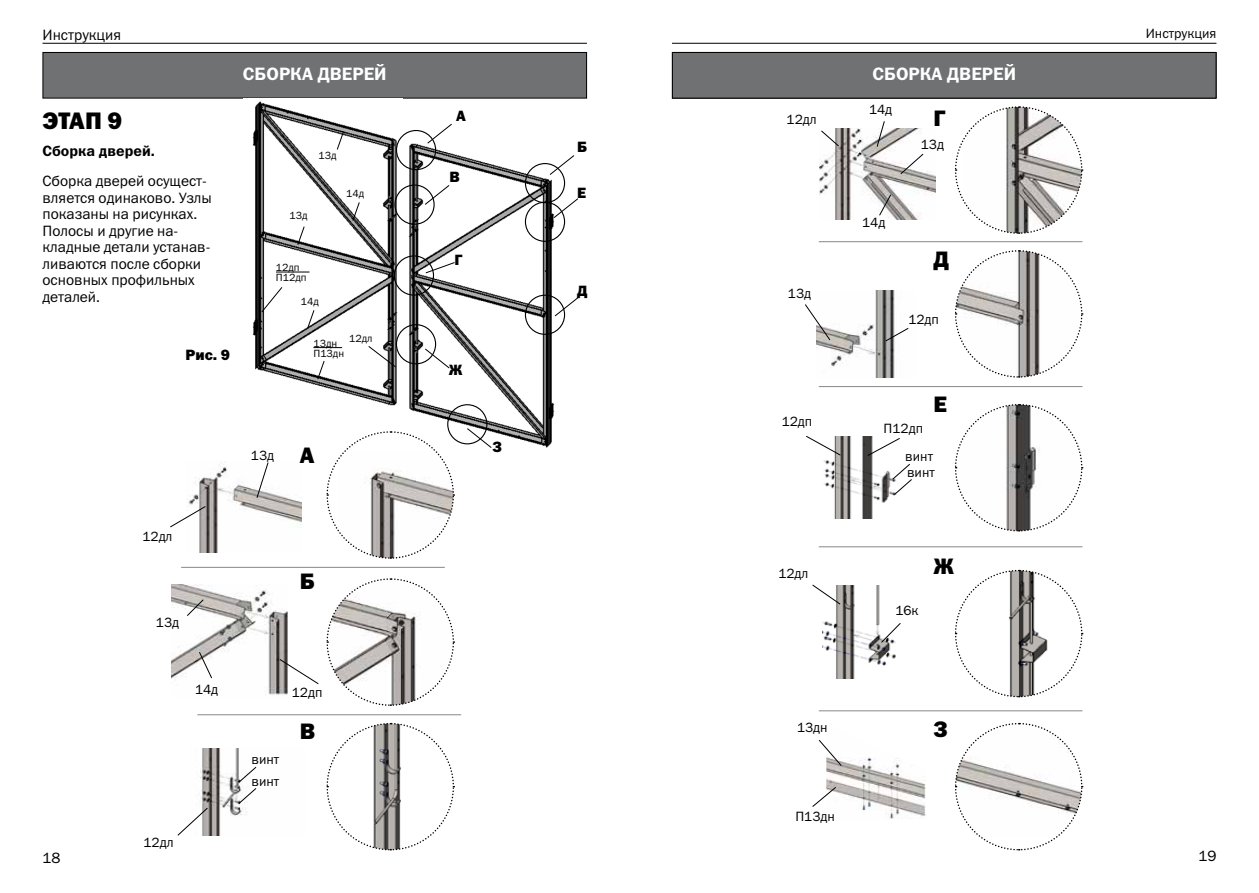
<style>
.page{position:relative;width:1259px;height:893px;background:#fff}
.page>*{position:absolute;margin:0;border:0;box-sizing:border-box;transform-origin:0 0}
.t1{font:24px "Franklin Gothic Heavy C";color:#000}
.t2{font:22.5px "Franklin Gothic Heavy C";color:#000}
.t3{font:18px "Franklin Gothic Demi C";color:#fff}
.t4{font:15px/16.5px "Franklin Gothic Book C";color:#000}
.t5{font:15px "Franklin Gothic Demi C";color:#000}
.t6{font:15px "Franklin Gothic Heavy C";color:#000}
.t7{font:13.5px/21.8px "Franklin Gothic Book C";color:#000}
.t8{font:10.5px/10.5px "Franklin Gothic Book C";color:#000}
</style>
<div class="page">
<hr style="left:43px;top:43px;width:544px;height:1px;background:#000">
<hr style="left:672px;top:43px;width:544px;height:1px;background:#000">
<div style="left:43px;top:52px;width:543px;height:46px;background:#707172"></div>
<div style="left:43px;top:52px;width:544px;height:46px;border:1px solid #000"></div>
<img style="left:404px;top:143px;width:159px;height:305px">
<img style="left:252px;top:101px;width:151px;height:305px">
<div style="left:396px;top:130px;width:40px;height:40px;border:1px solid #000;border-radius:50%"></div>
<svg style="left:427px;top:123px;width:26px;height:21px"></svg>
<div style="left:394px;top:185px;width:41px;height:40px;border:1px solid #000;border-radius:50%"></div>
<svg style="left:424px;top:184px;width:26px;height:21px"></svg>
<div style="left:394px;top:255px;width:40px;height:41px;border:1px solid #000;border-radius:50%"></div>
<svg style="left:425px;top:262px;width:30px;height:12px"></svg>
<div style="left:396px;top:324px;width:40px;height:40px;border:1px solid #000;border-radius:50%"></div>
<svg style="left:424px;top:348px;width:26px;height:21px"></svg>
<div style="left:525px;top:202px;width:40px;height:40px;border:1px solid #000;border-radius:50%"></div>
<div style="left:525px;top:295px;width:40px;height:40px;border:1px solid #000;border-radius:50%"></div>
<div style="left:525px;top:163px;width:40px;height:40px;border:1px solid #000;border-radius:50%"></div>
<div style="left:447px;top:404px;width:40px;height:40px;border:1px solid #000;border-radius:50%"></div>
<svg style="left:549px;top:154px;width:26px;height:22px"></svg>
<svg style="left:553px;top:198px;width:25px;height:21px"></svg>
<svg style="left:554px;top:296px;width:26px;height:21px"></svg>
<svg style="left:466px;top:427px;width:26px;height:21px"></svg>
<svg style="left:336px;top:130px;width:8px;height:20px"></svg>
<svg style="left:352px;top:201px;width:8px;height:20px"></svg>
<svg style="left:297px;top:226px;width:8px;height:20px"></svg>
<svg style="left:307px;top:309px;width:8px;height:20px"></svg>
<svg style="left:368px;top:345px;width:29px;height:23px"></svg>
<svg style="left:317px;top:360px;width:8px;height:20px"></svg>
<svg style="left:313px;top:347px;width:29px;height:1px"></svg>
<hr style="left:276px;top:272px;width:33px;height:1px;background:#000">
<svg style="left:261px;top:286px;width:22px;height:27px"></svg>
<img style="left:187px;top:464px;width:115px;height:89px">
<svg style="left:256px;top:462px;width:13px;height:37px"></svg>
<svg style="left:170px;top:505px;width:36px;height:23px"></svg>
<svg style="left:326px;top:430px;width:129px;height:129px"></svg>
<hr style="left:181px;top:567px;width:264px;height:1px;background:#87888a">
<svg style="left:326px;top:578px;width:129px;height:128px"></svg>
<img style="left:171px;top:585px;width:116px;height:110px">
<svg style="left:198px;top:651px;width:15px;height:28px"></svg>
<svg style="left:279px;top:658px;width:40px;height:27px"></svg>
<svg style="left:186px;top:599px;width:18px;height:18px"></svg>
<hr style="left:197px;top:714px;width:264px;height:1px;background:#87888a">
<svg style="left:326px;top:722px;width:129px;height:129px"></svg>
<img style="left:200px;top:748px;width:47px;height:88px">
<svg style="left:238px;top:766px;width:19px;height:39px"></svg>
<svg style="left:177px;top:807px;width:31px;height:29px"></svg>
<div style="left:672px;top:52px;width:544px;height:46px;background:#707172"></div>
<div style="left:672px;top:52px;width:544px;height:46px;border:1px solid #000"></div>
<hr style="left:819px;top:386px;width:263px;height:1px;background:#87888a">
<svg style="left:955px;top:250px;width:128px;height:128px"></svg>
<img style="left:816px;top:291px;width:79px;height:86px">
<svg style="left:805px;top:303px;width:26px;height:38px"></svg>
<svg style="left:884px;top:327px;width:25px;height:15px"></svg>
<svg style="left:955px;top:404px;width:128px;height:128px"></svg>
<img style="left:824px;top:437px;width:67px;height:82px">
<svg style="left:866px;top:437px;width:34px;height:20px"></svg>
<svg style="left:806px;top:435px;width:35px;height:21px"></svg>
<svg style="left:891px;top:463px;width:21px;height:33px"></svg>
<svg style="left:955px;top:106px;width:128px;height:128px"></svg>
<hr style="left:819px;top:241px;width:263px;height:1px;background:#87888a">
<img style="left:820px;top:128px;width:116px;height:91px">
<svg style="left:876px;top:121px;width:9px;height:27px"></svg>
<svg style="left:878px;top:194px;width:13px;height:22px"></svg>
<svg style="left:899px;top:153px;width:25px;height:22px"></svg>
<svg style="left:820px;top:130px;width:19px;height:17px"></svg>
<svg style="left:955px;top:569px;width:128px;height:129px"></svg>
<img style="left:822px;top:586px;width:74px;height:92px">
<svg style="left:812px;top:584px;width:29px;height:21px"></svg>
<svg style="left:880px;top:622px;width:21px;height:21px"></svg>
<hr style="left:819px;top:710px;width:263px;height:1px;background:#87888a">
<svg style="left:955px;top:722px;width:128px;height:129px"></svg>
<img style="left:826px;top:757px;width:100px;height:62px">
<svg style="left:818px;top:740px;width:24px;height:27px"></svg>
<svg style="left:812px;top:786px;width:24px;height:22px"></svg>
<hr style="left:819px;top:546px;width:263px;height:1px;background:#87888a">
<p class="t4" style="left:43px;top:26px;width:80px">Инструкция</p>
<p class="t7" style="left:1145px;top:23px;width:72px">Инструкция</p>
<h1 class="t1" style="left:43px;top:107px;width:81px">ЭТАП 9</h1>
<p class="t5" style="left:43px;top:142px;width:114px">Сборка дверей.</p>
<p class="t4" style="left:43px;top:173px;width:171px">Сборка дверей осущест&shy;вляется одинаково. Узлы показаны на рисунках.<br>Полосы и другие на&shy;кладные детали устанав&shy;ливаются после сборки основных профильных деталей.</p>
<p class="t6" style="left:185px;top:347px;width:46px">Рис. 9</p>
<p class="t3" style="left:243px;top:64px;width:145px">СБОРКА ДВЕРЕЙ</p>
<p class="t8" style="left:289px;top:210px;width:19px">13д</p>
<p class="t8" style="left:318px;top:150px;width:19px">13д</p>
<p class="t8" style="left:346px;top:188px;width:19px">14д</p>
<p class="t8" style="left:276px;top:262px;width:32px">12дп<br>П12дп</p>
<p class="t8" style="left:301px;top:296px;width:19px">14д</p>
<p class="t8" style="left:349px;top:333px;width:25px">12дл</p>
<p class="t8" style="left:313px;top:338px;width:32px">13дн<br>П13дн</p>
<p class="t7" style="left:142px;top:526px;width:32px">12дл</p>
<p class="t7" style="left:156px;top:612px;width:25px">13д</p>
<p class="t7" style="left:251px;top:444px;width:25px">13д</p>
<h2 class="t2" style="left:300px;top:443px;width:16px">А</h2>
<h2 class="t2" style="left:300px;top:569px;width:17px">Б</h2>
<p class="t7" style="left:195px;top:678px;width:25px">14д</p>
<p class="t7" style="left:292px;top:681px;width:32px">12дп</p>
<p class="t7" style="left:144px;top:831px;width:32px">12дл</p>
<p class="t7" style="left:251px;top:749px;width:29px">винт винт</p>
<h2 class="t2" style="left:300px;top:718px;width:17px">В</h2>
<p class="t6" style="left:456px;top:108px;width:11px">А</p>
<p class="t6" style="left:449px;top:169px;width:12px">В</p>
<p class="t6" style="left:454px;top:251px;width:9px">Г</p>
<p class="t6" style="left:449px;top:361px;width:15px">Ж</p>
<p class="t6" style="left:492px;top:439px;width:11px">З</p>
<p class="t6" style="left:577px;top:138px;width:12px">Б</p>
<p class="t6" style="left:577px;top:185px;width:11px">Е</p>
<p class="t6" style="left:577px;top:282px;width:12px">Д</p>
<p class="t3" style="left:872px;top:64px;width:145px">СБОРКА ДВЕРЕЙ</p>
<p class="t7" style="left:869px;top:99px;width:25px">14д</p>
<p class="t7" style="left:786px;top:108px;width:32px">12дл</p>
<h2 class="t2" style="left:933px;top:105px;width:13px">Г</h2>
<p class="t7" style="left:788px;top:283px;width:25px">13д</p>
<p class="t7" style="left:782px;top:411px;width:32px">12дп</p>
<p class="t7" style="left:921px;top:134px;width:25px">13д</p>
<p class="t7" style="left:862px;top:212px;width:25px">14д</p>
<h2 class="t2" style="left:933px;top:246px;width:17px">Д</h2>
<p class="t7" style="left:908px;top:308px;width:32px">12дп</p>
<h2 class="t2" style="left:933px;top:392px;width:15px">Е</h2>
<p class="t7" style="left:883px;top:417px;width:41px">П12дп</p>
<p class="t7" style="left:905px;top:449px;width:31px;line-height:15.3px">винт винт</p>
<p class="t7" style="left:778px;top:562px;width:32px">12дл</p>
<h2 class="t2" style="left:933px;top:554px;width:22px">Ж</h2>
<p class="t7" style="left:895px;top:599px;width:25px">16к</p>
<p class="t7" style="left:797px;top:716px;width:32px">13дн</p>
<h2 class="t2" style="left:933px;top:717px;width:16px">З</h2>
<p class="t7" style="left:795px;top:805px;width:41px">П13дн</p>
<p class="t4" style="left:43px;top:849px;width:19px">18</p>
<p class="t4" style="left:1198px;top:848px;width:19px">19</p>
</div>
